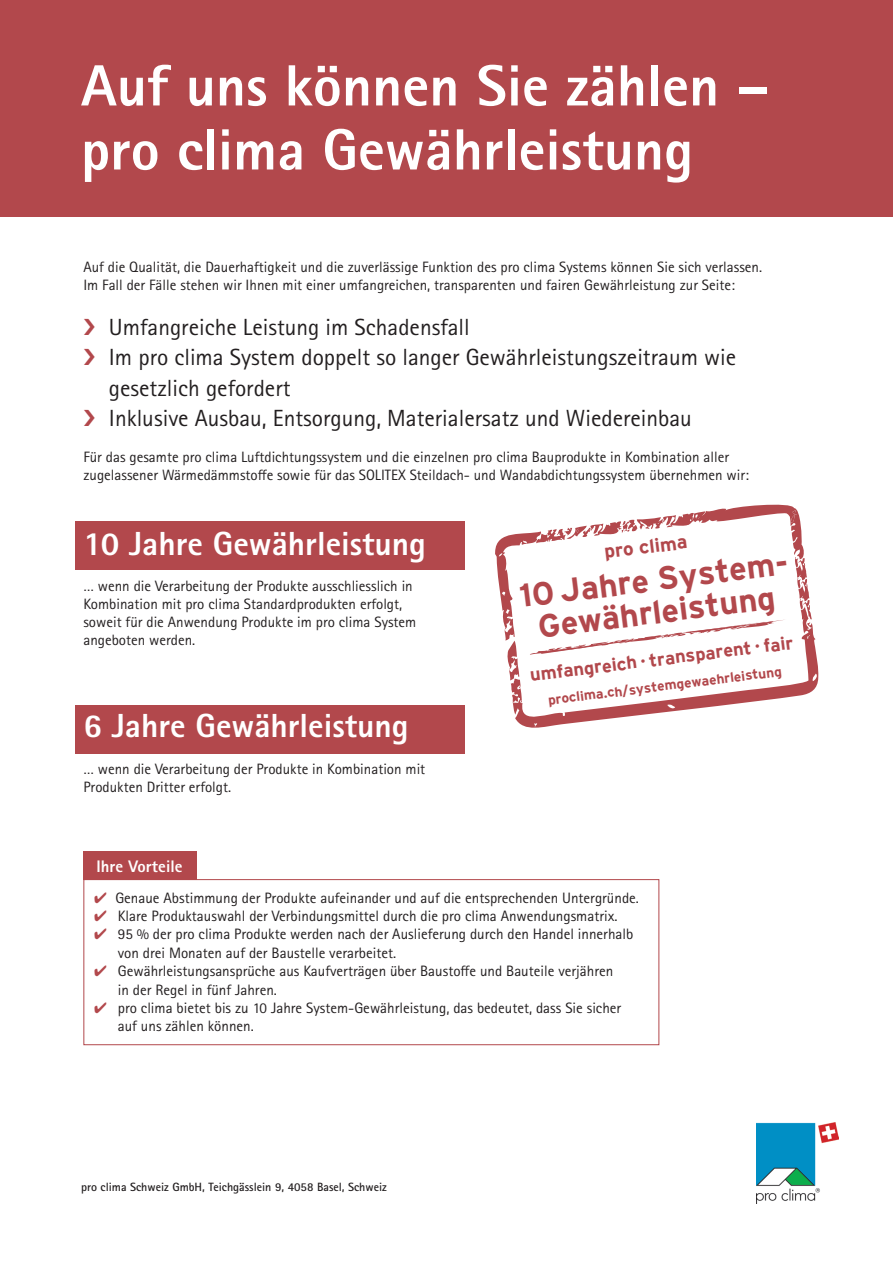
<style>
.page{position:relative;width:893px;height:1263px;background:#fff}
.page>*{position:absolute;margin:0;border:0;box-sizing:border-box;transform-origin:0 0}
.t1{font:800 58.2px/64.1px "Rotis Sans Serif Pro";color:#fff}
.t2{font:800 33.45px "Rotis Sans Serif Pro";color:#fff}
.t3{font:700 32.4px/32.4px "Interstate";color:#b2484c;text-align:center}
.t4{font:23.4px/30.2px "Rotis Sans Serif Pro";color:#231f20}
.t5{font:700 19.2px "Interstate";color:#b2484c}
.t6{font:700 18.3px "Interstate";color:#b2484c}
.t7{font:800 16.65px "Rotis Sans Serif Pro";letter-spacing:.005em;color:#fff}
.t8{font:15px/18px "Rotis Sans Serif Pro";color:#231f20}
.t9{font:700 13.65px "Interstate";color:#b2484c}
.t10{font:700 12px "Rotis Sans Serif Pro";color:#231f20}
.s1{color:#b2484c}
</style>
<div class="page">
<div style="left:75px;top:522px;width:390px;height:48px;background:#b2484c"></div>
<div style="left:75px;top:706px;width:390px;height:48px;background:#b2484c"></div>
<div style="left:83px;top:879px;width:576px;height:166px;border:1px solid #b2484c"></div>
<div style="left:83px;top:851px;width:114px;height:29px;background:#b2484c"></div>
<div style="left:0;top:0;width:893px;height:216px;background:#b2484c"></div>
<svg style="left:495px;top:504px;width:324px;height:224px"></svg>
<img style="left:757px;top:1123px;width:81px;height:80px">
<h1 class="t1" style="left:81px;top:53px;width:689px">Auf uns können Sie zählen – pro clima Gewährleistung</h1>
<p class="t8" style="left:83px;top:258px;width:680px">Auf die Qualität, die Dauerhaftigkeit und die zuverlässige Funktion des pro clima Systems können Sie sich verlassen.<br>Im Fall der Fälle stehen wir Ihnen mit einer umfangreichen, transparenten und fairen Gewährleistung zur Seite:</p>
<h3 class="t4" style="left:109px;top:312px;width:629px">Umfangreiche Leistung im Schadensfall<br>Im pro clima System doppelt so langer Gewährleistungszeitraum wie gesetzlich gefordert<br>Inklusive Ausbau, Entsorgung, Materialersatz und Wiedereinbau</h3>
<p class="t8" style="left:83px;top:448px;width:667px">Für das gesamte pro clima Luftdichtungssystem und die einzelnen pro clima Bauprodukte in Kombination aller zugelassener Wärmedämmstoffe sowie für das SOLITEX Steildach- und Wandabdichtungssystem übernehmen wir:</p>
<h2 class="t2" style="left:83px;top:522px;width:344px">10 Jahre Gewährleistung</h2>
<p class="t8" style="left:83px;top:577px;width:334px">… wenn die Verarbeitung der Produkte ausschliesslich in Kombination mit pro clima Standardprodukten erfolgt, soweit für die Anwendung Produkte im pro clima System angeboten werden.</p>
<h2 class="t2" style="left:83px;top:705px;width:327px">6 Jahre Gewährleistung</h2>
<p class="t8" style="left:83px;top:760px;width:343px">… wenn die Verarbeitung der Produkte in Kombination mit<br>Produkten Dritter erfolgt.</p>
<p class="t7" style="left:96px;top:855px;width:88px">Ihre Vorteile</p>
<p class="t5" style="left:603px;top:541px;width:85px;rotate:-7deg">pro clima</p>
<h3 class="t3" style="left:518px;top:580px;width:275px;rotate:-7deg">10 Jahre System-<br>Gewährleistung</h3>
<p class="t6" style="left:529px;top:665px;width:267px;rotate:-7deg">umfangreich · transparent · fair</p>
<p class="t9" style="left:547px;top:692px;width:237px;rotate:-7deg">proclima.ch/systemgewaehrleistung</p>
<p class="t8" style="left:94px;top:889px;width:546px"><span class="s1">✔</span> Genaue Abstimmung der Produkte aufeinander und auf die entsprechenden Untergründe.</p>
<p class="t8" style="left:94px;top:907px;width:525px"><span class="s1">✔</span> Klare Produktauswahl der Verbindungsmittel durch die pro clima Anwendungsmatrix.</p>
<p class="t8" style="left:118px;top:925px;width:517px;line-height:18.5px;text-indent:-24px"><span class="s1">✔</span> 95 % der pro clima Produkte werden nach der Auslieferung durch den Handel innerhalb von drei Monaten auf der Baustelle verarbeitet.</p>
<p class="t8" style="left:118px;top:962px;width:497px;line-height:18.5px;text-indent:-24px"><span class="s1">✔</span> Gewährleistungsansprüche aus Kaufverträgen über Baustoffe und Bauteile verjähren in der Regel in fünf Jahren.</p>
<p class="t8" style="left:118px;top:999px;width:505px;line-height:18.5px;text-indent:-24px"><span class="s1">✔</span> pro clima bietet bis zu 10 Jahre System-Gewährleistung, das bedeutet, dass Sie sicher auf uns zählen können.</p>
<p class="t10" style="left:81px;top:1180px;width:307px">pro clima Schweiz GmbH, Teichgässlein 9, 4058 Basel, Schweiz</p>
</div>
